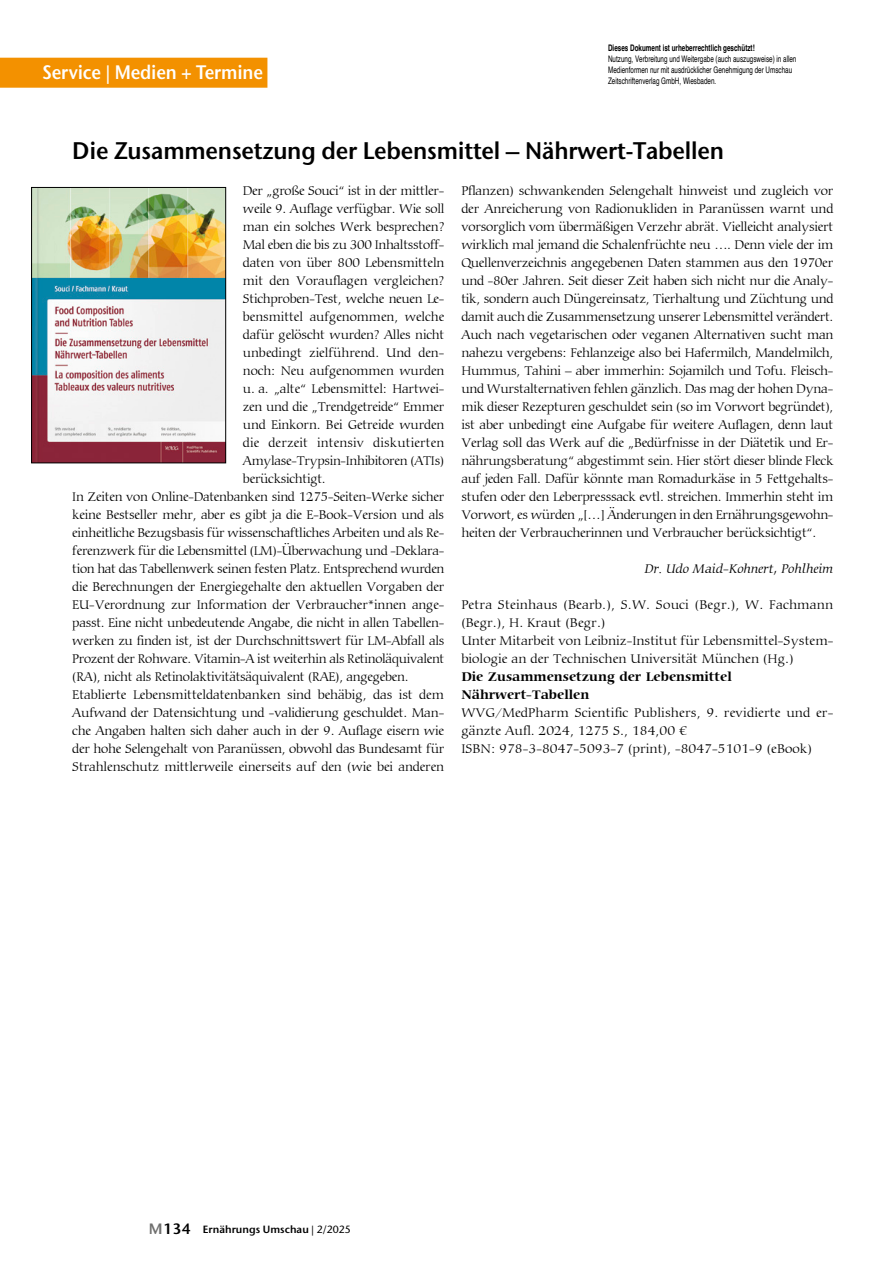
<style>
.page{position:relative;width:893px;height:1263px;background:#fff}
.page>*{position:absolute;margin:0;border:0;box-sizing:border-box;transform-origin:0 0}
.t1{font:600 24px "Stone Sans ITC Pro";letter-spacing:-.01em;color:#000;scale:.95 1}
.t2{font:600 19.5px "Stone Sans ITC Pro";letter-spacing:-.01em;color:#fff;scale:.9 1}
.t3{font:300 13.5px/18px "Carmina BT";letter-spacing:-.015em;color:#000}
.t4{font:700 13.5px/18px "Carmina BT";color:#000}
.t5{font:300 13.5px "Carmina BT";letter-spacing:.01em;color:#000}
.t6{font:italic 300 13.5px "Carmina BT";color:#000}
.t7{font:600 10.5px "Stone Sans ITC Pro";color:#000}
.t8{font:9px/10.8px "Helvetica";color:#000;scale:.7 1}
.t9{font:700 9px "Helvetica";color:#000;scale:.7 1}
.s1{font-size:15px;color:#6f6f6e}
.s2{font-size:15px}
.s3{font-family:"Stone Sans ITC Std";font-weight:500}
</style>
<div class="page">
<div style="left:0;top:58px;width:267px;height:30px;background:#f39100"></div>
<img style="left:33px;top:189px;width:191px;height:272px">
<div style="left:31px;top:187px;width:195px;height:276px;border:1px solid #000"></div>
<h2 class="t2" style="left:43px;top:60px;width:246px">Service | Medien + Termine</h2>
<p class="t9" style="left:608px;top:42px;width:211px">Dieses Dokument ist urheberrechtlich geschützt!</p>
<p class="t8" style="left:608px;top:54px;width:271px">Nutzung, Verbreitung und Weitergabe (auch auszugsweise) in allen<br>Medienformen nur mit ausdrücklicher Genehmigung der Umschau<br>Zeitschriftenverlag GmbH, Wiesbaden.</p>
<h1 class="t1" style="left:72px;top:135px;width:688px">Die Zusammensetzung der Lebensmittel – Nährwert-Tabellen</h1>
<p class="t3" style="left:243px;top:182px;width:203px">Der „große Souci“ ist in der mittler-</p>
<p class="t3" style="left:243px;top:200px;width:203px">weile 9. Auflage verfügbar. Wie soll</p>
<p class="t3" style="left:243px;top:218px;width:203px">man ein solches Werk besprechen?</p>
<p class="t3" style="left:243px;top:236px;width:203px">Mal eben die bis zu 300 Inhaltsstoff-</p>
<p class="t3" style="left:243px;top:254px;width:203px">daten von über 800 Lebensmitteln</p>
<p class="t3" style="left:243px;top:272px;width:203px">mit den Vorauflagen vergleichen?</p>
<p class="t3" style="left:243px;top:290px;width:203px">Stichproben-Test, welche neuen Le-</p>
<p class="t3" style="left:243px;top:308px;width:203px">bensmittel aufgenommen, welche</p>
<p class="t3" style="left:243px;top:326px;width:203px">dafür gelöscht wurden? Alles nicht</p>
<p class="t3" style="left:243px;top:344px;width:203px">unbedingt zielführend. Und den-</p>
<p class="t3" style="left:243px;top:362px;width:203px">noch: Neu aufgenommen wurden</p>
<p class="t3" style="left:243px;top:380px;width:203px">u. a. „alte“ Lebensmittel: Hartwei-</p>
<p class="t3" style="left:243px;top:398px;width:203px">zen und die „Trendgetreide“ Emmer</p>
<p class="t3" style="left:243px;top:416px;width:203px">und Einkorn. Bei Getreide wurden</p>
<p class="t5" style="left:243px;top:435px;width:203px">die derzeit intensiv diskutierten</p>
<p class="t3" style="left:243px;top:452px;width:203px">Amylase-Trypsin-Inhibitoren (ATIs)</p>
<p class="t3" style="left:243px;top:470px;width:84px">berücksichtigt.</p>
<p class="t3" style="left:72px;top:488px;width:374px">In Zeiten von Online-Datenbanken sind 1275-Seiten-Werke sicher</p>
<p class="t3" style="left:72px;top:506px;width:373px">keine Bestseller mehr, aber es gibt ja die E-Book-Version und als</p>
<p class="t3" style="left:72px;top:524px;width:374px">einheitliche Bezugsbasis für wissenschaftliches Arbeiten und als Re-</p>
<p class="t3" style="left:72px;top:542px;width:374px">ferenzwerk für die Lebensmittel (LM)-Überwachung und -Deklara-</p>
<p class="t3" style="left:72px;top:560px;width:374px">tion hat das Tabellenwerk seinen festen Platz. Entsprechend wurden</p>
<p class="t3" style="left:72px;top:578px;width:374px">die Berechnungen der Energiegehalte den aktuellen Vorgaben der</p>
<p class="t3" style="left:72px;top:596px;width:374px">EU-Verordnung zur Information der Verbraucher*innen ange-</p>
<p class="t3" style="left:72px;top:614px;width:374px">passt. Eine nicht unbedeutende Angabe, die nicht in allen Tabellen-</p>
<p class="t3" style="left:72px;top:632px;width:374px">werken zu finden ist, ist der Durchschnittswert für LM-Abfall als</p>
<p class="t3" style="left:72px;top:650px;width:374px">Prozent der Rohware. Vitamin-A ist weiterhin als Retinoläquivalent</p>
<p class="t3" style="left:72px;top:668px;width:338px">(RA), nicht als Retinolaktivitätsäquivalent (RAE), angegeben.</p>
<p class="t3" style="left:72px;top:686px;width:373px">Etablierte Lebensmitteldatenbanken sind behäbig, das ist dem</p>
<p class="t3" style="left:72px;top:704px;width:374px">Aufwand der Datensichtung und -validierung geschuldet. Man-</p>
<p class="t3" style="left:72px;top:722px;width:373px">che Angaben halten sich daher auch in der 9. Auflage eisern wie</p>
<p class="t3" style="left:72px;top:740px;width:374px">der hohe Selengehalt von Paranüssen, obwohl das Bundesamt für</p>
<p class="t3" style="left:72px;top:758px;width:373px">Strahlenschutz mittlerweile einerseits auf den (wie bei anderen</p>
<p class="t3" style="left:461px;top:182px;width:374px;text-align:justify">Pflanzen) schwankenden Selengehalt hinweist und zugleich vor der Anreicherung von Radionukliden in Paranüssen warnt und vorsorglich vom übermäßigen Verzehr abrät. Vielleicht analysiert wirklich mal jemand die Schalenfrüchte neu …. Denn viele der im Quellenverzeichnis angegebenen Daten stammen aus den 1970er und -80er Jahren. Seit dieser Zeit haben sich nicht nur die Analy&shy;tik, sondern auch Düngereinsatz, Tierhaltung und Züchtung und damit auch die Zusammensetzung unserer Lebensmittel verändert.<br>Auch nach vegetarischen oder veganen Alternativen sucht man nahezu vergebens: Fehlanzeige also bei Hafermilch, Mandelmilch, Hummus, Tahini – aber immerhin: Sojamilch und Tofu. Fleisch&shy;und Wurstalternativen fehlen gänzlich. Das mag der hohen Dyna&shy;mik dieser Rezepturen geschuldet sein (so im Vorwort begründet), ist aber unbedingt eine Aufgabe für weitere Auflagen, denn laut Verlag soll das Werk auf die „Bedürfnisse in der Diätetik und Er&shy;nährungsberatung“ abgestimmt sein. Hier stört dieser blinde Fleck auf jeden Fall. Dafür könnte man Romadurkäse in 5 Fettgehalts&shy;stufen oder den Leberpresssack evtl. streichen. Immerhin steht im Vorwort, es würden „[…] Änderungen in den Ernährungsgewohn&shy;heiten der Verbraucherinnen und Verbraucher berücksichtigt“.</p>
<p class="t6" style="left:645px;top:561px;width:190px">Dr. Udo Maid-Kohnert, Pohlheim</p>
<p class="t3" style="left:461px;top:596px;width:374px">Petra Steinhaus (Bearb.), S.W. Souci (Begr.), W. Fachmann (Begr.), H. Kraut (Begr.)<br>Unter Mitarbeit von Leibniz-Institut für Lebensmittel-System&shy;biologie an der Technischen Universität München (Hg.)</p>
<p class="t4" style="left:461px;top:668px;width:272px">Die Zusammensetzung der Lebensmittel<br>Nährwert-Tabellen</p>
<p class="t3" style="left:461px;top:704px;width:374px">WVG/MedPharm Scientific Publishers, 9. revidierte und er&shy;gänzte Aufl. 2024, 1275 S., 184,00 €<br>ISBN: 978-3-8047-5093-7 (print), -8047-5101-9 (eBook)</p>
<p class="t7" style="left:149px;top:1222px;width:204px"><span class="s1">M</span><span class="s2">134</span> Ernährungs Umschau <span class="s3">| 2/2025</span></p>
</div>
